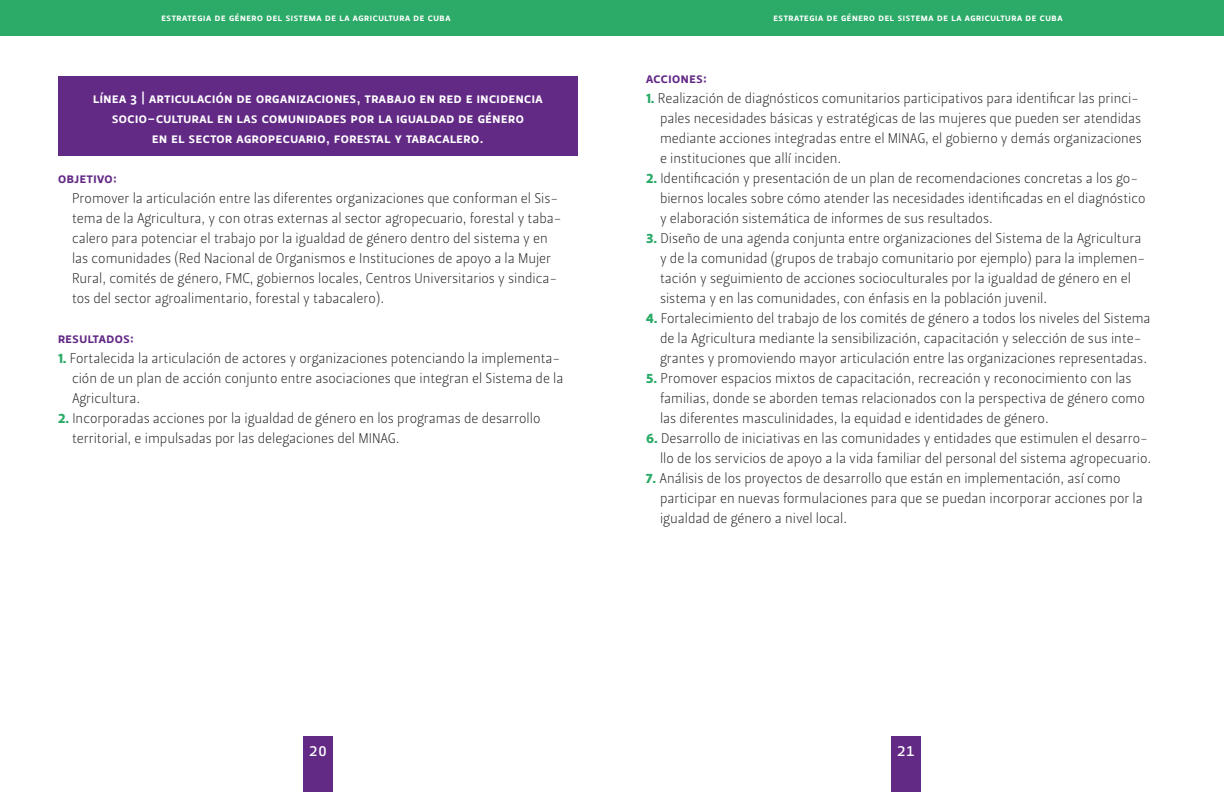
<style>
.page{position:relative;width:1224px;height:792px;background:#fff}
.page>*{position:absolute;margin:0;border:0;box-sizing:border-box;transform-origin:0 0}
.t1{font:18px "Leitura Sans Grot 2";color:#fff}
.t2{font:14px/20px "Leitura Sans Grot 1";color:#231f20}
.t3{font:14px/20px "Leitura Sans Grot 3";letter-spacing:.04em;color:#fff;text-align:center}
.t4{font:14px "Leitura Sans Grot 3";letter-spacing:.04em;color:#622985}
.t5{font:10px "Leitura Sans Grot 3";letter-spacing:.06em;color:#fff}
.s1{font-family:"Leitura Sans Grot 4";color:#2baa68}
</style>
<div class="page">
<div style="left:891px;top:736px;width:30px;height:56px;background:#622985"></div>
<div style="left:303px;top:736px;width:30px;height:56px;background:#622985"></div>
<div style="left:0;top:0;width:612px;height:36px;background:#2baa68"></div>
<div style="left:612px;top:0;width:612px;height:36px;background:#2baa68"></div>
<div style="left:58px;top:76px;width:520px;height:80px;background:#622985"></div>
<p class="t5" style="left:161px;top:12px;width:291px">estrategia de género del sistema de la agricultura de cuba</p>
<p class="t5" style="left:773px;top:12px;width:291px">estrategia de género del sistema de la agricultura de cuba</p>
<p class="t3" style="left:93px;top:88px;width:451px">línea 3 | articulación de organizaciones, trabajo en red e incidencia socio-cultural en las comunidades por la igualdad de género<br>en el sector agropecuario, forestal y tabacalero.</p>
<p class="t4" style="left:58px;top:170px;width:61px">objetivo:</p>
<p class="t2" style="left:72px;top:188px;width:491px">Promover la articulación entre las diferentes organizaciones que conforman el Sis&shy;tema de la Agricultura, y con otras externas al sector agropecuario, forestal y taba&shy;calero para potenciar el trabajo por la igualdad de género dentro del sistema y en las comunidades (Red Nacional de Organismos e Instituciones de apoyo a la Mujer Rural, comités de género, FMC, gobiernos locales, Centros Universitarios y sindica&shy;tos del sector agroalimentario, forestal y tabacalero).</p>
<p class="t4" style="left:58px;top:330px;width:78px">resultados:</p>
<p class="t2" style="left:72px;top:348px;width:493px;text-indent:-14px"><span class="s1">1.</span> Fortalecida la articulación de actores y organizaciones potenciando la implementa&shy;ción de un plan de acción conjunto entre asociaciones que integran el Sistema de la<br>Agricultura.</p>
<p class="t2" style="left:72px;top:408px;width:470px;text-indent:-14px"><span class="s1">2.</span> Incorporadas acciones por la igualdad de género en los programas de desarrollo territorial, e impulsadas por las delegaciones del MINAG.</p>
<p class="t4" style="left:646px;top:70px;width:63px">acciones:</p>
<p class="t2" style="left:660px;top:88px;width:483px;text-indent:-14px"><span class="s1">1.</span> Realización de diagnósticos comunitarios participativos para identificar las princi&shy;pales necesidades básicas y estratégicas de las mujeres que pueden ser atendidas mediante acciones integradas entre el MINAG, el gobierno y demás organizaciones e instituciones que allí inciden.</p>
<p class="t2" style="left:660px;top:168px;width:487px;text-indent:-14px"><span class="s1">2.</span> Identificación y presentación de un plan de recomendaciones concretas a los go&shy;biernos locales sobre cómo atender las necesidades identificadas en el diagnóstico y elaboración sistemática de informes de sus resultados.</p>
<p class="t2" style="left:660px;top:228px;width:487px;text-indent:-14px"><span class="s1">3.</span> Diseño de una agenda conjunta entre organizaciones del Sistema de la Agricultura y de la comunidad (grupos de trabajo comunitario por ejemplo) para la implemen&shy;tación y seguimiento de acciones socioculturales por la igualdad de género en el sistema y en las comunidades, con énfasis en la población juvenil.</p>
<p class="t2" style="left:660px;top:308px;width:492px;text-indent:-14px"><span class="s1">4.</span> Fortalecimiento del trabajo de los comités de género a todos los niveles del Sistema de la Agricultura mediante la sensibilización, capacitación y selección de sus inte&shy;grantes y promoviendo mayor articulación entre las organizaciones representadas.</p>
<p class="t2" style="left:660px;top:368px;width:486px;text-indent:-14px"><span class="s1">5.</span> Promover espacios mixtos de capacitación, recreación y reconocimiento con las familias, donde se aborden temas relacionados con la perspectiva de género como las diferentes masculinidades, la equidad e identidades de género.</p>
<p class="t2" style="left:646px;top:428px;width:507px;text-align:right"><span class="s1">6.</span> Desarrollo de iniciativas en las comunidades y entidades que estimulen el desarro&shy;llo de los servicios de apoyo a la vida familiar del personal del sistema agropecuario.</p>
<p class="t2" style="left:660px;top:468px;width:484px;text-indent:-14px"><span class="s1">7.</span> Análisis de los proyectos de desarrollo que están en implementación, así como participar en nuevas formulaciones para que se puedan incorporar acciones por la igualdad de género a nivel local.</p>
<p class="t1" style="left:309px;top:740px;width:19px">20</p>
<p class="t1" style="left:897px;top:740px;width:19px">21</p>
</div>
